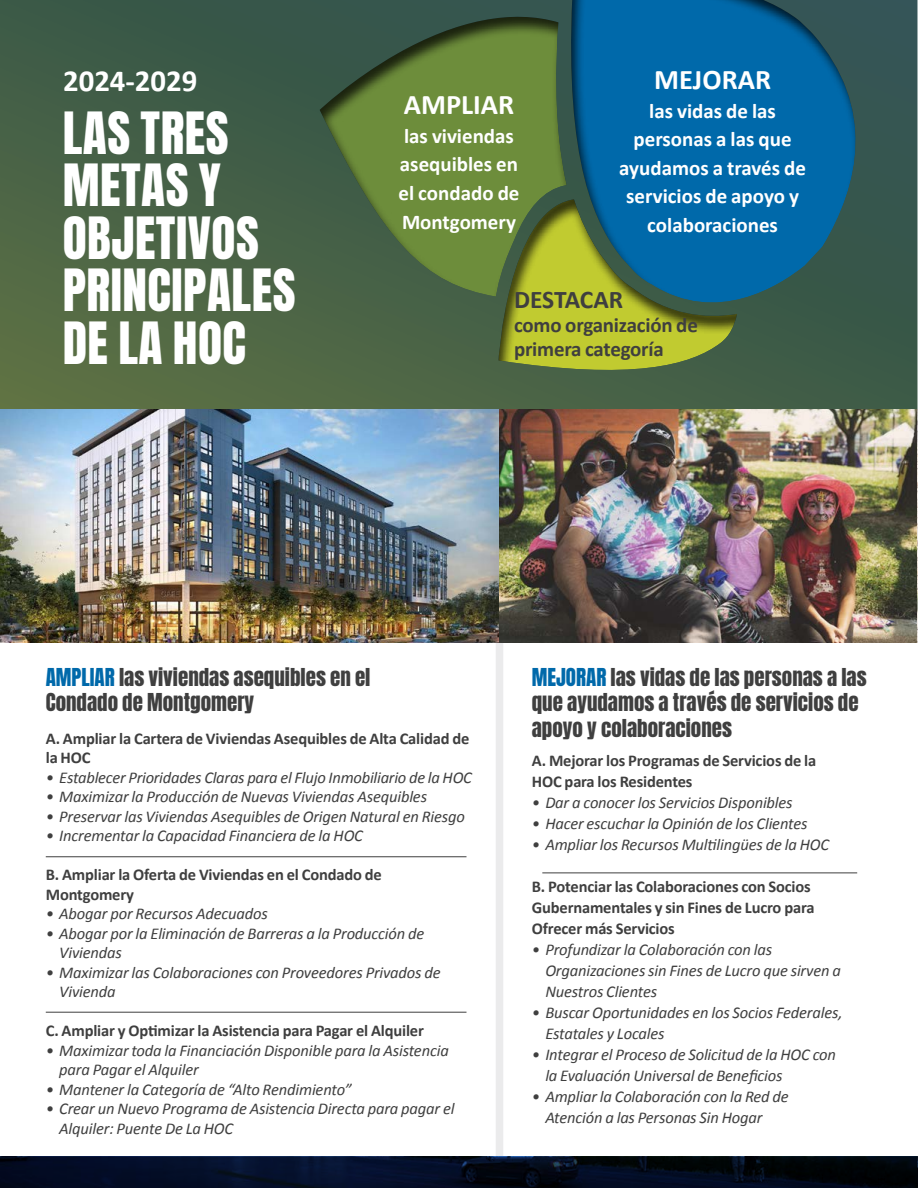
<style>
.page{position:relative;width:918px;height:1188px;background:#fff}
.page>*{position:absolute;margin:0;border:0;box-sizing:border-box;transform-origin:0 0}
.t1{font:49.5px/52.5px "Anton";letter-spacing:.01em;color:#fff}
.t2{font:700 30.75px "Calibri";color:#fff}
.t3{font:700 28.5px "Calibri";color:#fff}
.t4{font:700 25.5px "Calibri";letter-spacing:-.01em;color:#3f3f3f}
.t5{font:21px/25.5px "Anton";color:#3f3f3f}
.t6{font:700 21px/28.7px "Calibri";color:#fff}
.t7{font:700 21px/24px "Calibri";letter-spacing:-.01em;color:#3f3f3f}
.t8{font:italic 16.5px/21px "Calibri";letter-spacing:-.01em;color:#3f3f3f}
.t9{font:700 16.5px/21px "Calibri";letter-spacing:-.01em;color:#3f3f3f}
.s1{color:#0069aa}
</style>
<div class="page">
<div style="left:496px;top:617px;width:7px;height:551px;background:#ebebec"></div>
<svg style="left:0;top:0;width:917px;height:409px;background:#476146"></svg>
<div style="left:293px;top:0;width:597px;height:383px;background:#000;opacity:.75"></div>
<img style="left:0;top:409px;width:917px;height:234px">
<hr style="left:46px;top:857px;width:421px;height:1px;background:#3f3f3f">
<hr style="left:46px;top:1012px;width:421px;height:1px;background:#3f3f3f">
<hr style="left:542px;top:873px;width:315px;height:1px;background:#3f3f3f">
<svg style="left:0;top:1157px;width:918px;height:31px;background:#030b1e"></svg>
<h2 class="t2" style="left:63px;top:59px;width:136px">2024-2029</h2>
<h1 class="t1" style="left:63px;top:110px;width:234px">LAS TRES<br>METAS Y<br>OBJETIVOS<br>PRINCIPALES<br>DE LA HOC</h1>
<h3 class="t3" style="left:404px;top:85px;width:112px">AMPLIAR</h3>
<p class="t6" style="left:399px;top:121px;width:122px">las viviendas asequibles en el condado de<br>Montgomery</p>
<h3 class="t3" style="left:654px;top:59px;width:118px">MEJORAR</h3>
<p class="t6" style="left:619px;top:96px;width:188px;text-align:center">las vidas de las personas a las que ayudamos a través de servicios de apoyo y colaboraciones</p>
<h3 class="t4" style="left:514px;top:281px;width:111px">DESTACAR</h3>
<p class="t7" style="left:514px;top:312px;width:185px">como organización de primera categoría</p>
<p class="t5" style="left:46px;top:666px;width:326px"><span class="s1">AMPLIAR</span> las viviendas asequibles en el<br>Condado de Montgomery</p>
<p class="t5" style="left:532px;top:666px;width:336px"><span class="s1">MEJORAR</span> las vidas de las personas a las que ayudamos a través de servicios de apoyo y colaboraciones</p>
<p class="t9" style="left:46px;top:728px;width:425px;line-height:19.5px">A. Ampliar la Cartera de Viviendas Asequibles de Alta Calidad de la HOC</p>
<p class="t8" style="left:46px;top:766px;width:428px">• Establecer Prioridades Claras para el Flujo Inmobiliario de la HOC</p>
<p class="t8" style="left:46px;top:785px;width:383px">• Maximizar la Producción de Nuevas Viviendas Asequibles</p>
<p class="t8" style="left:46px;top:805px;width:421px">• Preservar las Viviendas Asequibles de Origen Natural en Riesgo</p>
<p class="t8" style="left:46px;top:824px;width:319px">• Incrementar la Capacidad Financiera de la HOC</p>
<p class="t9" style="left:46px;top:864px;width:338px;line-height:19.5px">B. Ampliar la Oferta de Viviendas en el Condado de<br>Montgomery</p>
<p class="t8" style="left:46px;top:902px;width:224px">• Abogar por Recursos Adecuados</p>
<p class="t8" style="left:59px;top:923px;width:367px;line-height:19.5px;text-indent:-13px">• Abogar por la Eliminación de Barreras a la Producción de<br>Viviendas</p>
<p class="t8" style="left:59px;top:962px;width:383px;line-height:19.5px;text-indent:-13px">• Maximizar las Colaboraciones con Proveedores Privados de<br>Vivienda</p>
<p class="t9" style="left:46px;top:1020px;width:380px">C. Ampliar y Optimizar la Asistencia para Pagar el Alquiler</p>
<p class="t8" style="left:59px;top:1040px;width:391px;line-height:19.5px;text-indent:-13px">• Maximizar toda la Financiación Disponible para la Asistencia para Pagar el Alquiler</p>
<p class="t8" style="left:46px;top:1078px;width:308px">• Mantener la Categoría de “Alto Rendimiento”</p>
<p class="t8" style="left:59px;top:1098px;width:397px;line-height:19.5px;text-indent:-13px">• Crear un Nuevo Programa de Asistencia Directa para pagar el<br>Alquiler: Puente De La HOC</p>
<p class="t9" style="left:532px;top:750px;width:286px">A. Mejorar los Programas de Servicios de la<br>HOC para los Residentes</p>
<p class="t8" style="left:532px;top:791px;width:262px">• Dar a conocer los Servicios Disponibles</p>
<p class="t8" style="left:532px;top:812px;width:277px">• Hacer escuchar la Opinión de los Clientes</p>
<p class="t8" style="left:532px;top:833px;width:299px">• Ampliar los Recursos Multilingües de la HOC</p>
<p class="t9" style="left:532px;top:876px;width:284px">B. Potenciar las Colaboraciones con Socios<br>Gubernamentales y sin Fines de Lucro para<br>Ofrecer más Servicios</p>
<p class="t8" style="left:545px;top:938px;width:297px;text-indent:-13px">• Profundizar la Colaboración con las<br>Organizaciones sin Fines de Lucro que sirven a<br>Nuestros Clientes</p>
<p class="t8" style="left:545px;top:1001px;width:299px;text-indent:-13px">• Buscar Oportunidades en los Socios Federales,<br>Estatales y Locales</p>
<p class="t8" style="left:545px;top:1043px;width:292px;text-indent:-13px">• Integrar el Proceso de Solicitud de la HOC con la Evaluación Universal de Beneficios</p>
<p class="t8" style="left:545px;top:1085px;width:245px;text-indent:-13px">• Ampliar la Colaboración con la Red de<br>Atención a las Personas Sin Hogar</p>
</div>
